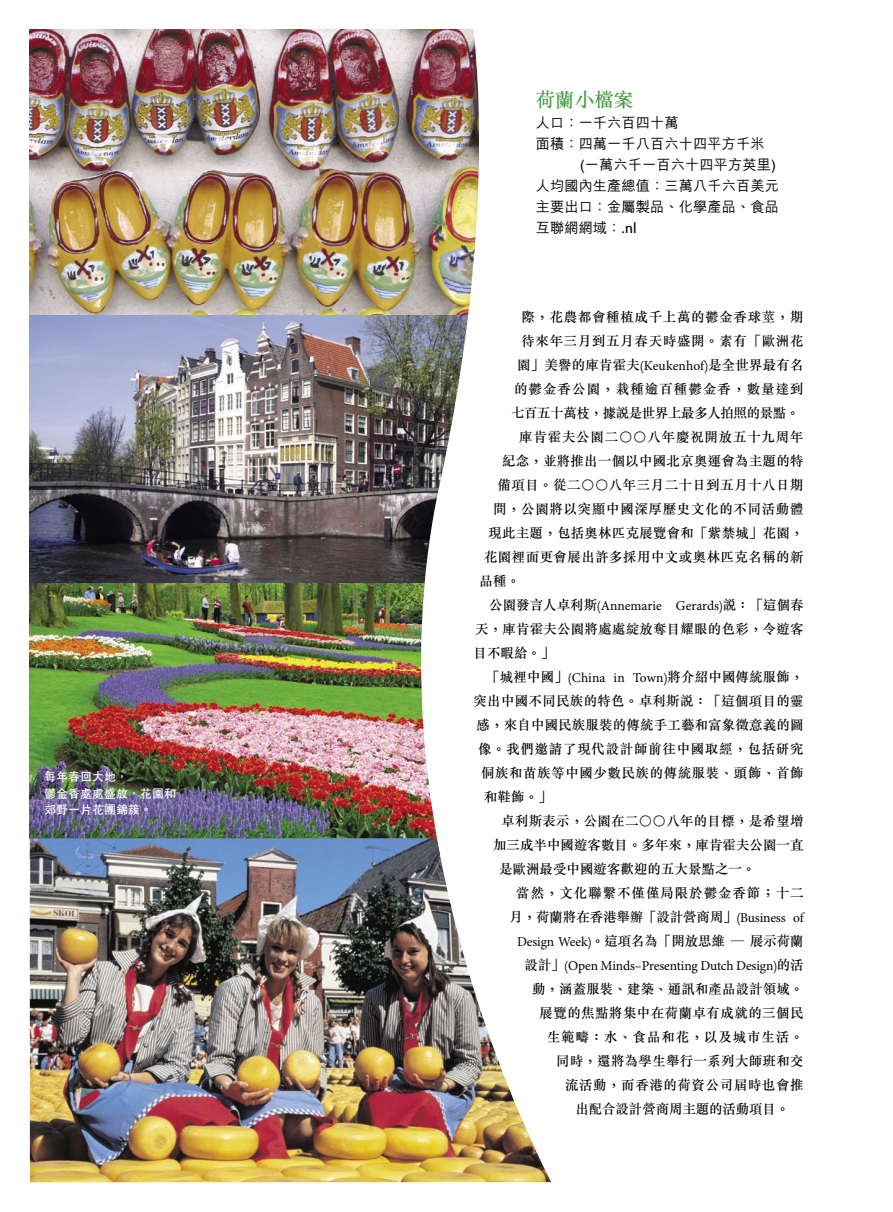
<style>
.page{position:relative;width:893px;height:1212px;background:#fff}
.page>*{position:absolute;margin:0;border:0;box-sizing:border-box;transform-origin:0 0}
.Chi_Side_Bar_Header{font:500 19.5px "M Sung";letter-spacing:.005em;color:#439943}
.Chi_Side_Bar_Body{font:500 14.25px/21px "M Hei";letter-spacing:.005em;color:#000}
.Chi_Body_text{font:500 13.5px/24px "M Sung";letter-spacing:.02em;color:#000;text-align:justify}
.Chi_Body_text-2{font:500 13.5px "M Sung";letter-spacing:-.01em;color:#000}
.Chi_Body_text-3{font:500 13.5px "M Sung";letter-spacing:.05em;color:#000}
.Chi_Body_text-4{font:500 13.5px "M Sung";color:#000}
.Chi_Body_text-5{font:500 13.5px "M Sung";letter-spacing:.045em;color:#000}
.Chi_Body_text-6{font:500 13.5px "M Sung";letter-spacing:.04em;color:#000}
.Chi_Body_text-7{font:13.5px "Minion Pro";letter-spacing:-.01em;color:#000}
.Chi_Body_text-8{font:500 13.5px "M Sung";letter-spacing:-.03em;color:#000}
.Chi_Body_text-9{font:500 13.5px "M Sung";letter-spacing:.075em;color:#000}
.Chi_Body_text-10{font:500 13.5px "M Sung";letter-spacing:.055em;color:#000}
.Chi_Body_text-11{font:500 13.5px "M Sung";letter-spacing:.07em;color:#000}
.Chi_Body_text-12{font:500 13.5px "M Sung";letter-spacing:.06em;color:#000}
.Chi_Photo_Captions{font:700 12px "C Hei 2";color:#fff}
.s1{font-family:"Gill Sans";font-weight:400;font-size:15.75px}
.s2{font-family:"Minion Pro";font-weight:400}
.s3{font-family:"M Sung";font-weight:500}
</style>
<div class="page">
<img style="left:30px;top:582px;width:330px;height:256px">
<img style="left:30px;top:30px;width:330px;height:285px">
<img style="left:30px;top:838px;width:330px;height:344px">
<img style="left:30px;top:315px;width:330px;height:267px">
<img style="left:360px;top:29px;width:191px;height:1154px">
<p class="Chi_Photo_Captions" style="left:44px;top:770px;width:85px">每年春回大地，</p>
<p class="Chi_Photo_Captions" style="left:44px;top:787px;width:133px">鬱金香處處盛放，花園和</p>
<p class="Chi_Photo_Captions" style="left:44px;top:803px;width:109px">郊野一片花團錦簇。</p>
<p class="Chi_Side_Bar_Header" style="left:536px;top:90px;width:99px">荷蘭小檔案</p>
<p class="Chi_Side_Bar_Body" style="left:536px;top:113px;width:145px">人口：一千六百四十萬</p>
<p class="Chi_Side_Bar_Body" style="left:580px;top:134px;width:197px;text-indent:-44px">面積：四萬一千八百六十四平方千米<br>(一萬六千一百六十四平方英里)</p>
<p class="Chi_Side_Bar_Body" style="left:536px;top:176px;width:245px">人均國內生產總值：三萬八千六百美元</p>
<p class="Chi_Side_Bar_Body" style="left:536px;top:197px;width:245px">主要出口：金屬製品、化學產品、食品</p>
<p class="Chi_Side_Bar_Body" style="left:536px;top:218px;width:102px">互聯網網域：<span class="s1">.nl</span></p>
<p class="Chi_Body_text-5" style="left:521px;top:310px;width:284px">際，花農都會種植成千上萬的鬱金香球莖，期</p>
<p class="Chi_Body_text-5" style="left:521px;top:334px;width:284px">待來年三月到五月春天時盛開。素有「歐洲花</p>
<p class="Chi_Body_text" style="left:517px;top:353px;width:288px">園」美譽的庫肯霍夫(<span class="s2">Keukenhof</span>)是全世界最有名</p>
<p class="Chi_Body_text-9" style="left:514px;top:382px;width:291px">的鬱金香公園，栽種逾百種鬱金香，數量達到</p>
<p class="Chi_Body_text-8" style="left:511px;top:406px;width:290px">七百五十萬枝，據說是世界上最多人拍照的景點。</p>
<p class="Chi_Body_text-10" style="left:519px;top:430px;width:286px">庫肯霍夫公園二○○八年慶祝開放五十九周年</p>
<p class="Chi_Body_text" style="left:502px;top:449px;width:303px">紀念，並將推出一個以中國北京奧運會為主題的特</p>
<p class="Chi_Body_text" style="left:497px;top:473px;width:308px">備項目。從二○○八年三月二十日到五月十八日期</p>
<p class="Chi_Body_text-3" style="left:493px;top:502px;width:312px">間，公園將以突顯中國深厚歷史文化的不同活動體</p>
<p class="Chi_Body_text" style="left:488px;top:521px;width:317px">現此主題，包括奧林匹克展覽會和「紫禁城」花園，</p>
<p class="Chi_Body_text" style="left:484px;top:545px;width:321px">花園裡面更會展出許多採用中文或奧林匹克名稱的新</p>
<p class="Chi_Body_text" style="left:479px;top:569px;width:42px">品種。</p>
<p class="Chi_Body_text" style="left:473px;top:593px;width:332px;text-indent:16px">公園發言人卓利斯(<span class="s2">Annemarie Gerards</span>)說：「這個春天，庫肯霍夫公園將處處綻放奪目耀眼的色彩，令遊客目不暇給。」</p>
<p class="Chi_Body_text" style="left:486px;top:665px;width:319px">「城裡中國」(<span class="s2">China in Town</span>)將介紹中國傳統服飾，</p>
<p class="Chi_Body_text" style="left:473px;top:689px;width:332px">突出中國不同民族的特色。卓利斯說：「這個項目的靈</p>
<p class="Chi_Body_text" style="left:476px;top:713px;width:329px">感，來自中國民族服裝的傳統手工藝和富象徵意義的圖</p>
<p class="Chi_Body_text-3" style="left:478px;top:742px;width:327px">像。我們邀請了現代設計師前往中國取經，包括研究</p>
<p class="Chi_Body_text-6" style="left:481px;top:766px;width:324px">侗族和苗族等中國少數民族的傳統服裝、頭飾、首飾</p>
<p class="Chi_Body_text" style="left:484px;top:785px;width:70px">和鞋飾。」</p>
<p class="Chi_Body_text" style="left:501px;top:809px;width:304px">卓利斯表示，公園在二○○八年的目標，是希望增</p>
<p class="Chi_Body_text-4" style="left:493px;top:838px;width:312px">加三成半中國遊客數目。多年來，庫肯霍夫公園一直</p>
<p class="Chi_Body_text-4" style="left:499px;top:862px;width:258px">是歐洲最受中國遊客歡迎的五大景點之一。</p>
<p class="Chi_Body_text-11" style="left:516px;top:886px;width:289px">當然，文化聯繫不僅僅局限於鬱金香節；十二</p>
<p class="Chi_Body_text-2" style="left:509px;top:910px;width:296px">月，荷蘭將在香港舉辦「設計營商周」(<span class="s2">Business of</span></p>
<p class="Chi_Body_text-2" style="left:517px;top:934px;width:288px"><span class="s2">Design Week</span>)。這項名為「開放思維 ─ 展示荷蘭</p>
<p class="Chi_Body_text-7" style="left:524px;top:957px;width:281px"><span class="s3">設計」(</span>Open Minds–Presenting Dutch Design<span class="s3">)的活</span></p>
<p class="Chi_Body_text" style="left:532px;top:977px;width:273px">動，涵蓋服裝、建築、通訊和產品設計領域。</p>
<p class="Chi_Body_text" style="left:539px;top:1001px;width:266px">展覽的焦點將集中在荷蘭卓有成就的三個民</p>
<p class="Chi_Body_text-12" style="left:547px;top:1030px;width:258px">生範疇：水、食品和花，以及城市生活。</p>
<p class="Chi_Body_text" style="left:556px;top:1049px;width:249px">同時，還將為學生舉行一系列大師班和交</p>
<p class="Chi_Body_text-6" style="left:565px;top:1078px;width:240px">流活動，而香港的荷資公司屆時也會推</p>
<p class="Chi_Body_text-2" style="left:575px;top:1102px;width:215px">出配合設計營商周主題的活動項目。</p>
</div>
